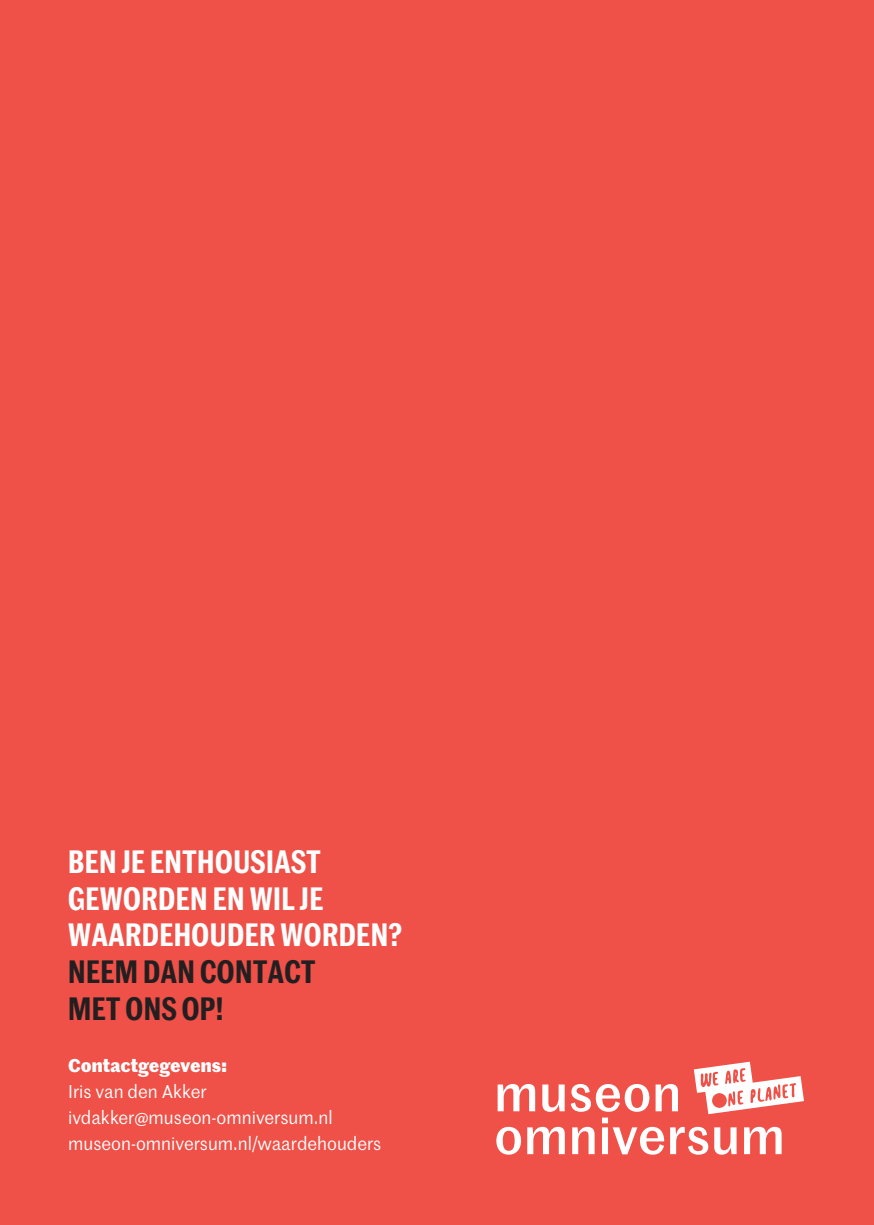
<style>
.page{position:relative;width:874px;height:1225px;background:#fff}
.page>*{position:absolute;margin:0;border:0;box-sizing:border-box;transform-origin:0 0}
.t1{font:600 31.6px/36.6px "Marr Sans Cond";letter-spacing:.015em;color:#fff}
.t2{font:600 31.6px/36.6px "Marr Sans Cond";letter-spacing:.015em;color:#231f20}
.t3{font:18px/26px "Marr Sans";color:#fff}
.t4{font:700 18px "Marr Sans";color:#fff}
</style>
<div class="page">
<div style="left:0;top:0;width:873px;height:1225px;background:#ef5047"></div>
<svg style="left:497px;top:1084px;width:38px;height:27px"></svg>
<svg style="left:542px;top:1084px;width:22px;height:27px"></svg>
<svg style="left:496px;top:1126px;width:25px;height:28px"></svg>
<svg style="left:527px;top:1126px;width:37px;height:28px"></svg>
<svg style="left:570px;top:1061px;width:233px;height:93px"></svg>
<h1 class="t1" style="left:68px;top:841px;width:335px">BEN JE ENTHOUSIAST<br>GEWORDEN EN WIL JE<br>WAARDEHOUDER WORDEN?</h1>
<h1 class="t2" style="left:68px;top:951px;width:249px">NEEM DAN CONTACT<br>MET ONS OP!</h1>
<p class="t4" style="left:68px;top:1051px;width:161px">Contactgegevens:</p>
<p class="t3" style="left:68px;top:1077px;width:314px">Iris van den Akker ivdakker@museon-omniversum.nl museon-omniversum.nl/waardehouders</p>
</div>
